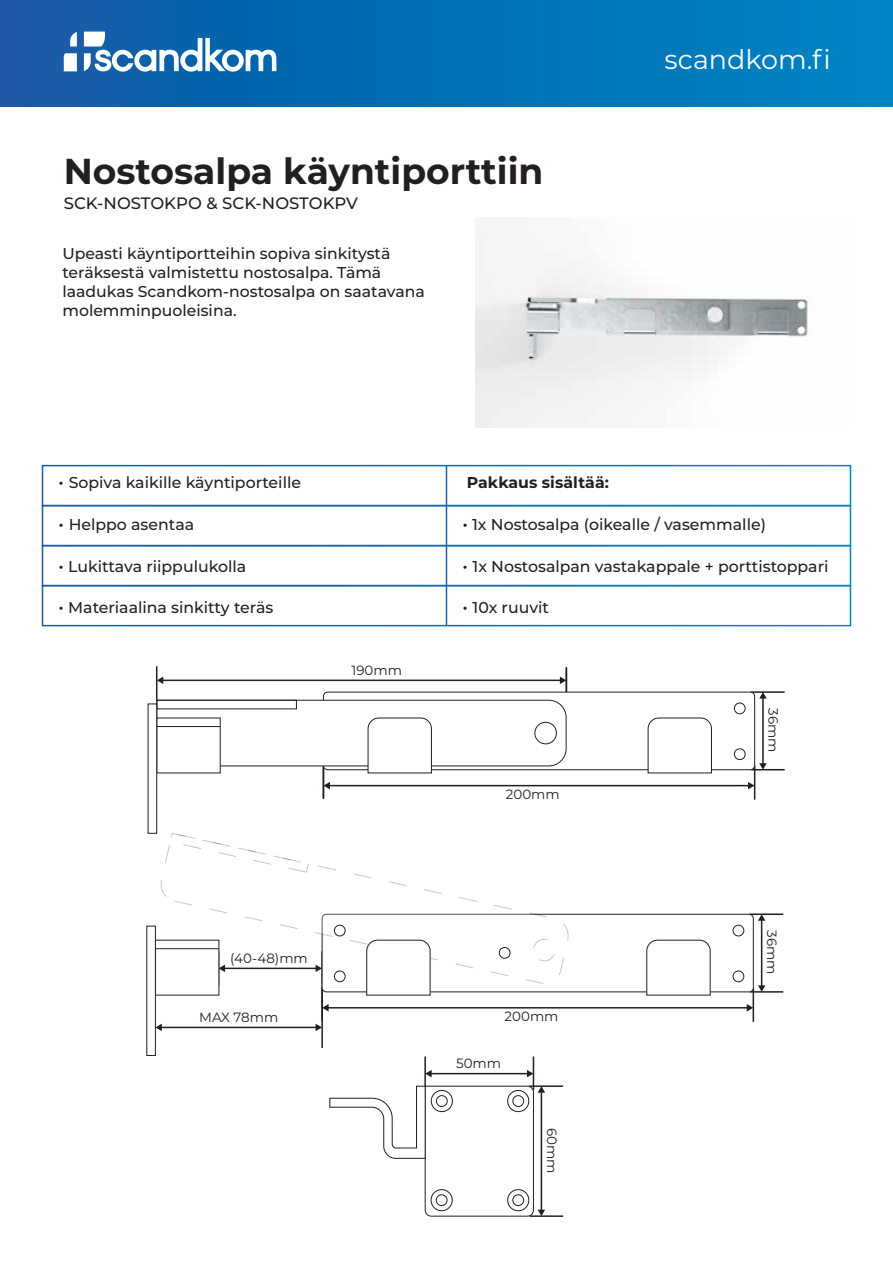
<style>
.page{position:relative;width:893px;height:1263px;background:#fff}
.page>*{position:absolute;margin:0;border:0;box-sizing:border-box;transform-origin:0 0}
.t1{font:700 36px "Montserrat";color:#231f20}
.t2{font:27px "Montserrat";color:#fff}
.t3{font:500 16.5px "Montserrat";color:#231f20}
.t4{font:500 15.75px/18.8px "Montserrat";color:#231f20}
.t5{font:700 15.75px "Montserrat";color:#231f20}
.t6{font:13.5px "Montserrat";color:#231f20}
.t7{font:13.35px "Montserrat";color:#231f20}
.s1{font-size:17.25px}
</style>
<div class="page">
<hr style="left:751px;top:769px;width:34px;height:1px;background:#231f20">
<hr style="left:750px;top:691px;width:35px;height:2px;background:#231f20">
<hr style="left:762px;top:697px;width:2px;height:67px;background:#231f20">
<svg style="left:759px;top:763px;width:8px;height:6px"></svg>
<svg style="left:759px;top:692px;width:8px;height:6px"></svg>
<hr style="left:323px;top:765px;width:1px;height:34px;background:#231f20">
<hr style="left:754px;top:765px;width:1px;height:35px;background:#231f20">
<hr style="left:329px;top:785px;width:420px;height:1px;background:#231f20">
<svg style="left:748px;top:782px;width:6px;height:7px"></svg>
<svg style="left:324px;top:782px;width:6px;height:7px"></svg>
<hr style="left:566px;top:667px;width:1px;height:33px;background:#231f20">
<hr style="left:156px;top:666px;width:1px;height:34px;background:#231f20">
<hr style="left:162px;top:680px;width:399px;height:1px;background:#231f20">
<svg style="left:157px;top:677px;width:6px;height:7px"></svg>
<svg style="left:560px;top:677px;width:6px;height:7px"></svg>
<div style="left:323px;top:692px;width:432px;height:78px;background:#fff;border-radius:4px"></div>
<div style="left:323px;top:692px;width:432px;height:78px;border:1px solid #231f20;border-radius:4px"></div>
<div style="left:734px;top:703px;width:11px;height:11px;border:1px solid #231f20;border-radius:50%"></div>
<div style="left:734px;top:748px;width:11px;height:12px;border:1px solid #231f20;border-radius:50%"></div>
<svg style="left:647px;top:717px;width:65px;height:57px"></svg>
<svg style="left:157px;top:699px;width:410px;height:75px"></svg>
<div style="left:156px;top:718px;width:65px;height:55px;background:#fff"></div>
<hr style="left:157px;top:726px;width:63px;height:1px;background:#231f20">
<div style="left:156px;top:700px;width:141px;height:9px;border:1px solid #231f20"></div>
<div style="left:148px;top:703px;width:9px;height:131px;background:#fff;border:1px solid #231f20"></div>
<hr style="left:321px;top:951px;width:2px;height:34px;background:#231f20">
<hr style="left:161px;top:1027px;width:156px;height:1px;background:#231f20">
<svg style="left:316px;top:1024px;width:5px;height:7px"></svg>
<svg style="left:156px;top:1024px;width:6px;height:7px"></svg>
<hr style="left:750px;top:991px;width:33px;height:2px;background:#231f20">
<hr style="left:749px;top:913px;width:34px;height:2px;background:#231f20">
<hr style="left:761px;top:920px;width:1px;height:66px;background:#231f20">
<svg style="left:758px;top:985px;width:7px;height:7px"></svg>
<svg style="left:758px;top:915px;width:7px;height:6px"></svg>
<hr style="left:753px;top:988px;width:1px;height:34px;background:#231f20">
<hr style="left:328px;top:1007px;width:420px;height:1px;background:#231f20">
<svg style="left:747px;top:1004px;width:6px;height:7px"></svg>
<svg style="left:323px;top:1004px;width:6px;height:7px"></svg>
<hr style="left:321px;top:985px;width:2px;height:63px;background:#231f20">
<div style="left:322px;top:914px;width:432px;height:78px;border:1px solid #231f20;border-radius:4px"></div>
<svg style="left:161px;top:845px;width:407px;height:139px"></svg>
<svg style="left:533px;top:939px;width:22px;height:22px"></svg>
<div style="left:733px;top:925px;width:11px;height:11px;border:1px solid #231f20;border-radius:50%"></div>
<div style="left:733px;top:970px;width:11px;height:12px;border:1px solid #231f20;border-radius:50%"></div>
<div style="left:334px;top:925px;width:11px;height:11px;background:#fff;border-radius:50%"></div>
<div style="left:334px;top:925px;width:12px;height:11px;border:1px solid #231f20;border-radius:50%"></div>
<div style="left:334px;top:971px;width:11px;height:11px;background:#fff;border-radius:50%"></div>
<div style="left:334px;top:970px;width:12px;height:12px;border:1px solid #231f20;border-radius:50%"></div>
<div style="left:499px;top:947px;width:11px;height:11px;background:#fff;border-radius:50%"></div>
<div style="left:499px;top:947px;width:11px;height:11px;border:1px solid #231f20;border-radius:50%"></div>
<svg style="left:646px;top:939px;width:65px;height:57px"></svg>
<svg style="left:366px;top:939px;width:65px;height:57px"></svg>
<div style="left:155px;top:940px;width:64px;height:55px;background:#fff"></div>
<hr style="left:156px;top:948px;width:63px;height:1px;background:#231f20">
<svg style="left:170px;top:833px;width:139px;height:40px"></svg>
<div style="left:146px;top:926px;width:10px;height:130px;background:#fff;border:1px solid #231f20"></div>
<hr style="left:530px;top:1215px;width:33px;height:2px;background:#231f20">
<hr style="left:529px;top:1085px;width:34px;height:2px;background:#231f20">
<hr style="left:533px;top:1056px;width:1px;height:34px;background:#231f20">
<hr style="left:424px;top:1056px;width:2px;height:35px;background:#231f20">
<hr style="left:431px;top:1073px;width:97px;height:1px;background:#231f20">
<svg style="left:527px;top:1070px;width:6px;height:7px"></svg>
<svg style="left:425px;top:1070px;width:7px;height:7px"></svg>
<svg style="left:329px;top:1085px;width:216px;height:132px"></svg>
<svg style="left:431px;top:1090px;width:21px;height:21px"></svg>
<div style="left:431px;top:1090px;width:22px;height:22px;border:1px solid #231f20;border-radius:50%"></div>
<div style="left:436px;top:1095px;width:11px;height:11px;background:#fff;border-radius:50%"></div>
<div style="left:436px;top:1095px;width:12px;height:12px;border:1px solid #231f20;border-radius:50%"></div>
<svg style="left:508px;top:1090px;width:21px;height:21px"></svg>
<div style="left:507px;top:1090px;width:22px;height:22px;border:1px solid #231f20;border-radius:50%"></div>
<div style="left:513px;top:1095px;width:11px;height:11px;background:#fff;border-radius:50%"></div>
<div style="left:512px;top:1095px;width:12px;height:12px;border:1px solid #231f20;border-radius:50%"></div>
<svg style="left:508px;top:1189px;width:21px;height:22px"></svg>
<div style="left:507px;top:1189px;width:22px;height:22px;border:1px solid #231f20;border-radius:50%"></div>
<div style="left:513px;top:1195px;width:11px;height:10px;background:#fff;border-radius:50%"></div>
<div style="left:512px;top:1194px;width:12px;height:12px;border:1px solid #231f20;border-radius:50%"></div>
<svg style="left:431px;top:1189px;width:21px;height:22px"></svg>
<div style="left:431px;top:1189px;width:22px;height:22px;border:1px solid #231f20;border-radius:50%"></div>
<div style="left:436px;top:1195px;width:11px;height:10px;background:#fff;border-radius:50%"></div>
<div style="left:436px;top:1194px;width:11px;height:12px;border:1px solid #231f20;border-radius:50%"></div>
<svg style="left:0;top:0;width:893px;height:106px;background:#0470b5"></svg>
<svg style="left:64px;top:53px;width:13px;height:18px"></svg>
<svg style="left:70px;top:32px;width:7px;height:14px"></svg>
<svg style="left:84px;top:32px;width:192px;height:40px"></svg>
<div style="left:42px;top:465px;width:809px;height:41px;border:2px solid #fff"></div>
<div style="left:42px;top:505px;width:809px;height:41px;border:2px solid #fff"></div>
<div style="left:42px;top:545px;width:809px;height:41px;border:2px solid #fff"></div>
<div style="left:42px;top:585px;width:809px;height:41px;border:2px solid #fff"></div>
<hr style="left:446px;top:466px;width:1px;height:160px;background:#fff">
<img style="left:476px;top:234px;width:337px;height:194px">
<h1 class="t1" style="left:64px;top:146px;width:481px">Nostosalpa käyntiporttiin</h1>
<p class="t3" style="left:64px;top:191px;width:296px">SCK-NOSTOKPO &amp; SCK-NOSTOKPV</p>
<p class="t4" style="left:62px;top:244px;width:364px">Upeasti käyntiportteihin sopiva sinkitystä teräksestä valmistettu nostosalpa. Tämä laadukas Scandkom-nostosalpa on saatavana molemminpuoleisina.</p>
<h2 class="t2" style="left:665px;top:41px;width:168px">scandkom.fi</h2>
<p class="t4" style="left:59px;top:472px;width:244px"><span class="s1">•</span> Sopiva kaikille käyntiporteille</p>
<p class="t4" style="left:59px;top:514px;width:137px"><span class="s1">•</span> Helppo asentaa</p>
<p class="t4" style="left:59px;top:556px;width:189px"><span class="s1">•</span> Lukittava riippulukolla</p>
<p class="t4" style="left:59px;top:598px;width:216px"><span class="s1">•</span> Materiaalina sinkitty teräs</p>
<p class="t7" style="left:352px;top:661px;width:52px">190mm</p>
<p class="t7" style="left:230px;top:949px;width:79px">(40-48)mm</p>
<p class="t7" style="left:199px;top:1008px;width:81px">MAX 78mm</p>
<p class="t5" style="left:467px;top:471px;width:143px">Pakkaus sisältää:</p>
<p class="t4" style="left:462px;top:514px;width:305px"><span class="s1">•</span> 1x Nostosalpa (oikealle / vasemmalle)</p>
<p class="t4" style="left:462px;top:556px;width:367px"><span class="s1">•</span> 1x Nostosalpan vastakappale + porttistoppari</p>
<p class="t4" style="left:462px;top:598px;width:88px"><span class="s1">•</span> 10x ruuvit</p>
<p class="t7" style="left:506px;top:785px;width:55px">200mm</p>
<p class="t7" style="left:505px;top:1007px;width:55px">200mm</p>
<p class="t6" style="left:456px;top:1054px;width:47px">50mm</p>
<p class="t6" style="left:561px;top:1128px;width:47px;rotate:90deg">60mm</p>
<p class="t7" style="left:782px;top:708px;width:46px;rotate:90deg">36mm</p>
<p class="t7" style="left:781px;top:930px;width:46px;rotate:90deg">36mm</p>
</div>
